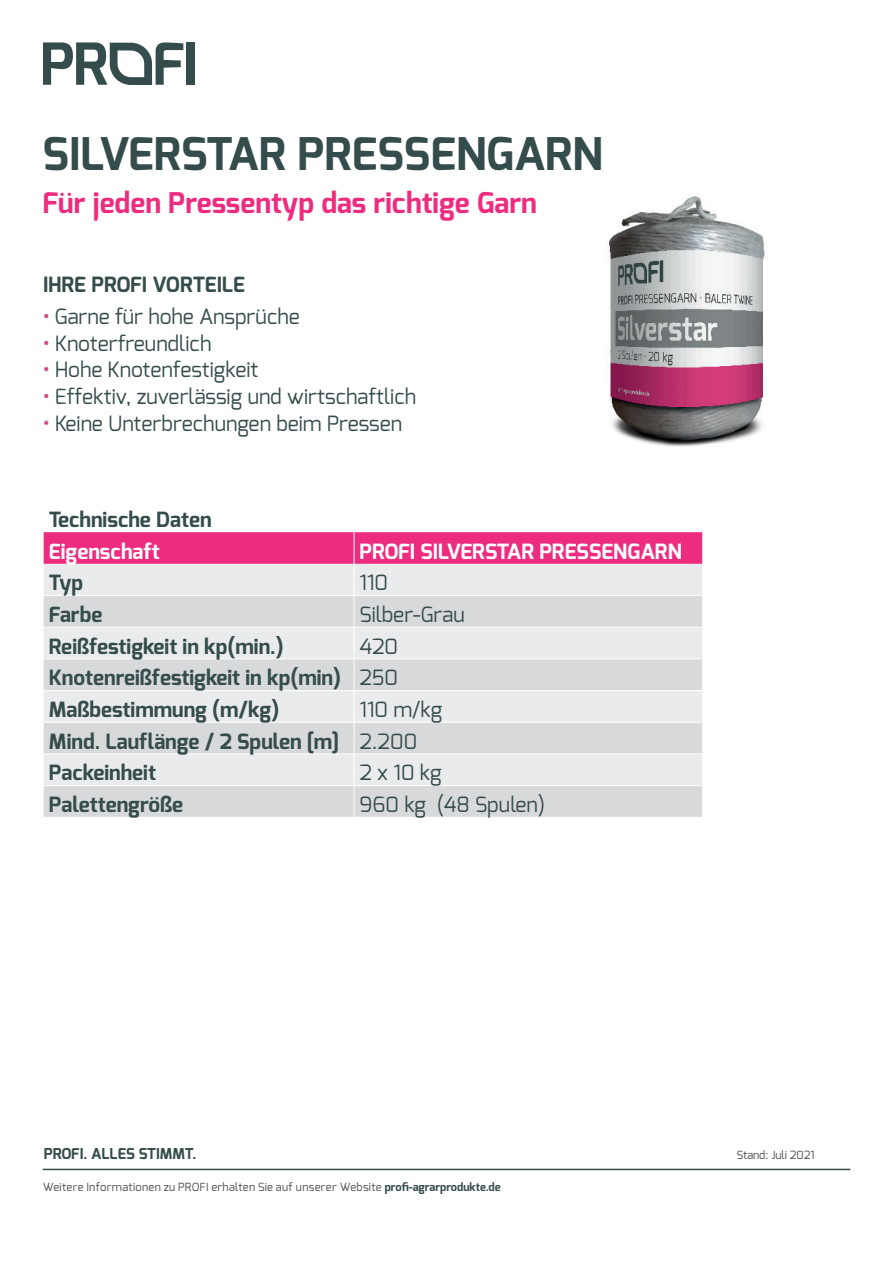
<style>
.page{position:relative;width:893px;height:1263px;background:#fff}
.page>*{position:absolute;margin:0;border:0;box-sizing:border-box;transform-origin:0 0}
.t1{font:700 45px "Exo";color:#354c4c}
.t2{font:700 28.5px "Exo";color:#ee2c7f}
.t3{font:700 21px/31.7px "Exo";color:#354c4c;text-align:justify}
.t4{font:21px "Exo";color:#354c4c}
.t5{font:700 21px "Exo";color:#fff}
.t6{font:700 15px "Exo";color:#354c4c}
.t7{font:11.25px "Exo";letter-spacing:.02em;color:#4b4c4d}
.t8{font:11.25px "Exo";color:#4b4c4d}
.s1{color:#a8a9ad}
.s2{font-weight:400}
.s3{font-weight:700;color:#354c4c}
</style>
<div class="page">
<hr style="left:43px;top:1169px;width:807px;height:1px;background:#354c4c">
<div style="left:187px;top:42px;width:8px;height:43px;background:#354c4c"></div>
<svg style="left:43px;top:42px;width:140px;height:43px"></svg>
<div style="left:44px;top:532px;width:658px;height:32px;background:#ee2c7f"></div>
<div style="left:44px;top:564px;width:658px;height:31px;background:#eaebec"></div>
<svg style="left:44px;top:596px;width:658px;height:221px;background:#dfe0e2"></svg>
<hr style="left:354px;top:564px;width:1px;height:31px;background:#fff">
<hr style="left:354px;top:596px;width:1px;height:31px;background:#fff">
<hr style="left:44px;top:627px;width:310px;height:1px;background:#fff">
<hr style="left:354px;top:627px;width:349px;height:1px;background:#fff">
<hr style="left:354px;top:628px;width:1px;height:30px;background:#fff">
<hr style="left:44px;top:658px;width:310px;height:1px;background:#fff">
<hr style="left:354px;top:658px;width:349px;height:1px;background:#fff">
<hr style="left:354px;top:659px;width:1px;height:31px;background:#fff">
<hr style="left:44px;top:690px;width:310px;height:1px;background:#fff">
<hr style="left:354px;top:690px;width:349px;height:1px;background:#fff">
<hr style="left:354px;top:691px;width:1px;height:31px;background:#fff">
<hr style="left:44px;top:722px;width:310px;height:1px;background:#fff">
<hr style="left:354px;top:722px;width:349px;height:1px;background:#fff">
<hr style="left:354px;top:723px;width:1px;height:30px;background:#fff">
<hr style="left:44px;top:753px;width:310px;height:1px;background:#fff">
<hr style="left:354px;top:753px;width:349px;height:1px;background:#fff">
<hr style="left:354px;top:754px;width:1px;height:31px;background:#fff">
<hr style="left:44px;top:785px;width:310px;height:1px;background:#fff">
<hr style="left:354px;top:785px;width:349px;height:1px;background:#fff">
<hr style="left:354px;top:786px;width:1px;height:31px;background:#fff">
<hr style="left:354px;top:532px;width:1px;height:32px;background:#fff">
<img style="left:609px;top:196px;width:156px;height:250px">
<h1 class="t1" style="left:43px;top:125px;width:562px">SILVERSTAR PRESSENGARN</h1>
<h2 class="t2" style="left:43px;top:184px;width:496px">Für jeden Pressentyp das richtige Garn</h2>
<p class="t3" style="left:43px;top:269px;width:204px">IHRE PROFI VORTEILE</p>
<p class="t4" style="left:43px;top:303px;width:258px"><span class="s1">•</span> Garne für hohe Ansprüche</p>
<p class="t4" style="left:43px;top:330px;width:170px"><span class="s1">•</span> Knoterfreundlich</p>
<p class="t4" style="left:43px;top:356px;width:217px"><span class="s1">•</span> Hohe Knotenfestigkeit</p>
<p class="t4" style="left:43px;top:383px;width:375px"><span class="s1">•</span> Effektiv, zuverlässig und wirtschaftlich</p>
<p class="t4" style="left:43px;top:409px;width:361px"><span class="s1">•</span> Keine Unterbrechungen beim Pressen</p>
<p class="t3" style="left:49px;top:503px;width:164px">Technische Daten</p>
<p class="t5" style="left:49px;top:537px;width:112px">Eigenschaft</p>
<p class="t5" style="left:359px;top:537px;width:324px">PROFI SILVERSTAR PRESSENGARN</p>
<p class="t3" style="left:49px;top:567px;width:36px">Typ</p>
<p class="t4" style="left:359px;top:569px;width:30px">110</p>
<p class="t3" style="left:49px;top:598px;width:55px">Farbe</p>
<p class="t4" style="left:359px;top:601px;width:107px">Silber-Grau</p>
<p class="t3" style="left:49px;top:630px;width:236px">Reißfestigkeit in kp(min.)</p>
<p class="t3" style="left:49px;top:630px;width:351px;text-indent:310px"><span class="s2">420<br></span>Knotenreißfestigkeit in kp(min) <span class="s2">250<br></span>Maßbestimmung (m/kg)</p>
<p class="t3" style="left:49px;top:693px;width:395px;text-align:left;text-indent:310px"><span class="s2">110 m/kg<br></span>Mind. Lauflänge / 2 Spulen [m] <span class="s2">2.200<br></span>Packeinheit</p>
<p class="t4" style="left:359px;top:759px;width:84px">2 x 10 kg</p>
<p class="t3" style="left:49px;top:788px;width:136px">Palettengröße</p>
<p class="t4" style="left:359px;top:791px;width:187px">960 kg (48 Spulen)</p>
<p class="t6" style="left:44px;top:1144px;width:154px">PROFI. ALLES STIMMT.</p>
<p class="t7" style="left:43px;top:1179px;width:459px">Weitere Informationen zu PROFI erhalten Sie auf unserer Website <span class="s3">profi-agrarprodukte.de</span></p>
<p class="t8" style="left:737px;top:1148px;width:79px">Stand: Juli 2021</p>
</div>
